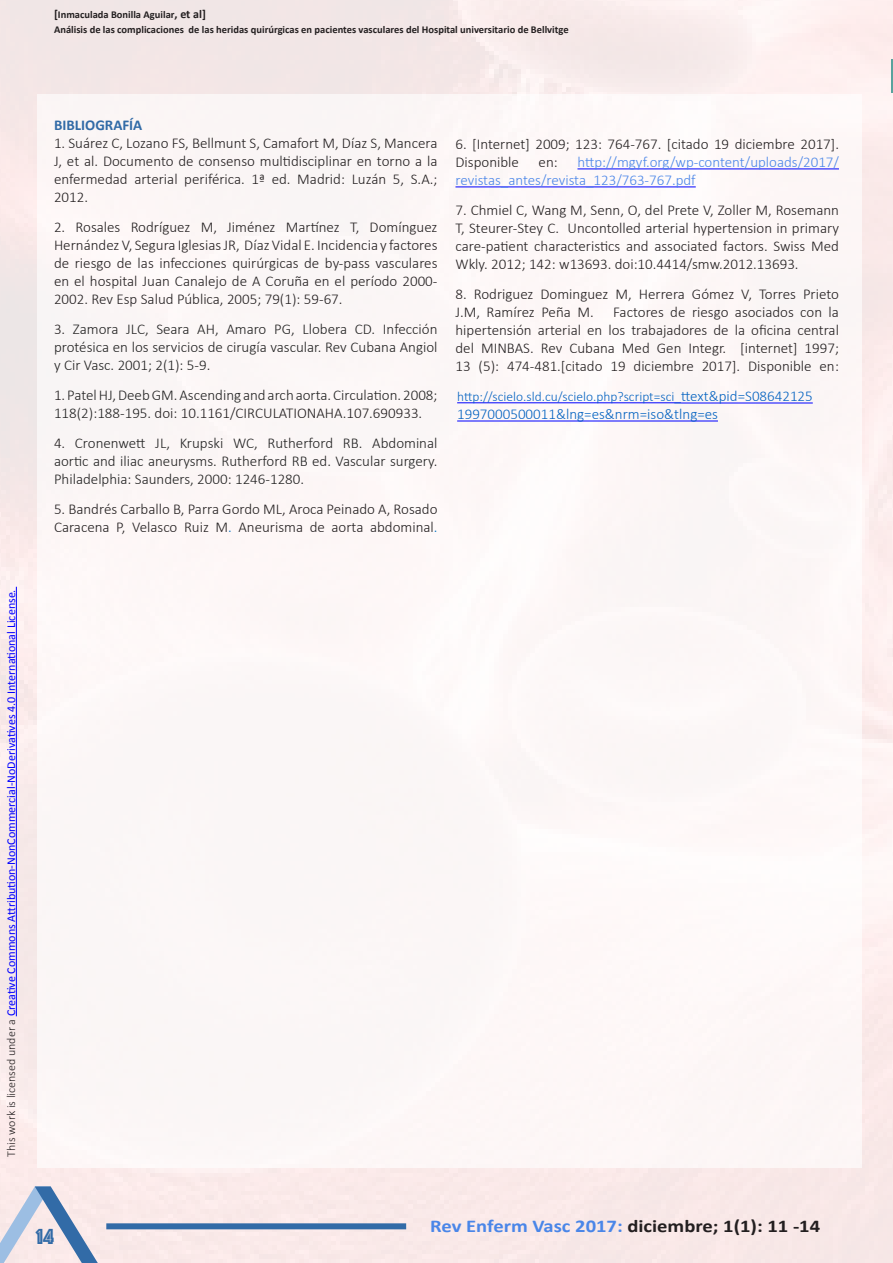
<style>
.page{position:relative;width:893px;height:1263px;background:#fff}
.page>*{position:absolute;margin:0;border:0;box-sizing:border-box;transform-origin:0 0}
.t1{font:22.65px "Phosphate Inline";color:#326ba7}
.t2{font:700 18px "Calibri";color:#231f20;scale:1.15 1}
.t3{font:300 15px/18px "Calibri";color:#231f20;text-align:justify}
.t4{font:300 15px/18px "Calibri";color:#222;text-align:justify}
.t5{font:300 15px/18px "Calibri";color:#4a86e8}
.t6{font:300 15px "Calibri";color:#0563c1}
.Párrafo_de_lista{font:700 15px "Calibri";color:#326ba7}
.t7{font:300 13.5px "Calibri";color:#0563c1}
.t8{font:12px "Calibri";color:#00f}
.t9{font:700 10.5px "Calibri";color:#231f20}
.s1{font-size:12px}
.s2{font-weight:300;color:#231f20}
.s3{color:#231f20}
.s4{color:#0070c0}
.s5{font-size:15px}
.s6{color:#4a86e8}
</style>
<div class="page">
<img style="left:0;top:0;width:893px;height:1263px">
<hr style="left:16px;top:587px;width:1px;height:429px;background:#00f">
<div style="left:37px;top:94px;width:825px;height:1073px;background:#fcf7f6"></div>
<svg style="left:0;top:1186px;width:98px;height:77px;background:#cdcfdd"></svg>
<hr style="left:457px;top:402px;width:224px;height:1px;background:#00f">
<hr style="left:681px;top:403px;width:132px;height:1px;background:#00f">
<hr style="left:457px;top:421px;width:261px;height:1px;background:#00f">
<div style="left:106px;top:1223px;width:300px;height:6px;background:#326ba7"></div>
<hr style="left:892px;top:59px;width:1px;height:33px;background:#59a29d">
<hr style="left:577px;top:169px;width:262px;height:1px;background:#00f">
<hr style="left:455px;top:187px;width:241px;height:1px;background:#00f">
<p class="t9" style="left:54px;top:8px;width:153px"><span class="s1">[</span>Inmaculada Bonilla Aguilar<span class="s1">, et al]</span></p>
<p class="t9" style="left:54px;top:23px;width:516px">Análisis de las complicaciones de las heridas quirúrgicas en pacientes vasculares del Hospital universitario de Bellvitge</p>
<p class="t8" style="left:4px;top:1157px;width:569px;rotate:-90deg"><span class="s2">This work is licensed under a</span> Creative Commons Attribution-NonCommercial-NoDerivatives 4.0 International License.</p>
<p class="Párrafo_de_lista" style="left:54px;top:116px;width:90px">BIBLIOGRAFÍA</p>
<p class="t3" style="left:54px;top:134px;width:385px">1. Suárez C, Lozano FS, Bellmunt S, Camafort M, Díaz S, Mancera J, et al. Documento de consenso multidisciplinar en torno a la enfermedad arterial periférica. 1ª ed. Madrid: Luzán 5, S.A.; 2012.</p>
<p class="t3" style="left:54px;top:218px;width:385px">2. Rosales Rodríguez M, Jiménez Martínez T, Domínguez Hernández V, Segura Iglesias JR, Díaz Vidal E. Incidencia y factores de riesgo de las infecciones quirúrgicas de by-pass vasculares en el hospital Juan Canalejo de A Coruña en el período 2000- 2002. Rev Esp Salud Pública, 2005; 79(1): 59-67.</p>
<p class="t4" style="left:54px;top:320px;width:385px"><span class="s3">3.</span> Zamora JLC, Seara AH, Amaro PG, Llobera CD. Infección protésica en los servicios de cirugía vascular. Rev Cubana Angiol y Cir Vasc. 2001; 2(1): 5-9.</p>
<p class="t4" style="left:54px;top:386px;width:385px"><span class="s3">1.</span> Patel HJ, Deeb GM. Ascending and arch aorta.Circulation. 2008;<br>118(2):188-195. <span class="s3">doi: 10.1161/CIRCULATIONAHA.107.690933.</span></p>
<p class="t4" style="left:54px;top:434px;width:385px"><span class="s3">4.</span> Cronenwett JL, Krupski WC, Rutherford RB. Abdominal aortic and iliac aneurysms. Rutherford RB ed. Vascular surgery.<br>Philadelphia: Saunders, 2000: 1246-1280.</p>
<p class="t3" style="left:54px;top:500px;width:385px">5. Bandrés Carballo B, Parra Gordo ML, Aroca Peinado A, Rosado<br>Caracena P, Velasco Ruiz M<span class="s4">.</span> Aneurisma de aorta abdominal<span class="s4">.</span></p>
<p class="t3" style="left:455px;top:135px;width:385px">6. [Internet] 2009; 123: 764-767. [citado 19 diciembre 2017].<br>Disponible</p>
<p class="t5" style="left:455px;top:153px;width:385px;text-indent:122px">http://mgyf.org/wp-content/uploads/2017/ revistas_antes/revista_123/763-767.pdf</p>
<p class="t3" style="left:455px;top:201px;width:385px">7. Chmiel C, Wang M, Senn, O, del Prete V, Zoller M, Rosemann T, Steurer-Stey C. Uncontolled arterial hypertension in primary care-patient characteristics and associated factors. Swiss Med Wkly. 2012; 142: w13693. doi:10.4414/smw.2012.13693.</p>
<p class="t3" style="left:455px;top:285px;width:385px">8. Rodriguez Dominguez M, Herrera Gómez V, Torres Prieto<br>J.M, Ramírez Peña M.</p>
<p class="t3" style="left:539px;top:153px;width:21px">en:</p>
<p class="t3" style="left:455px;top:303px;width:385px;text-indent:158px">Factores de riesgo asociados con la hipertensión arterial en los trabajadores de la oficina central del MINBAS. Rev Cubana Med Gen Integr. [internet] 1997; 13 (5): 474-481.[citado 19 diciembre 2017]. Disponible en:</p>
<p class="t7" style="left:457px;top:388px;width:357px">http://scielo.sld.cu/scielo.php?script=sci_<span class="s5">ttext&amp;pid=S08642125</span></p>
<p class="t6" style="left:457px;top:405px;width:262px">1997000500011&amp;lng=es&amp;nrm=iso&amp;tlng=es</p>
<h1 class="t1" style="left:36px;top:1221px;width:19px">14</h1>
<p class="t2" style="left:430px;top:1214px;width:341px"><span class="s6">Rev Enferm Vasc 2017:</span> diciembre; 1(1): 11 -14</p>
</div>
